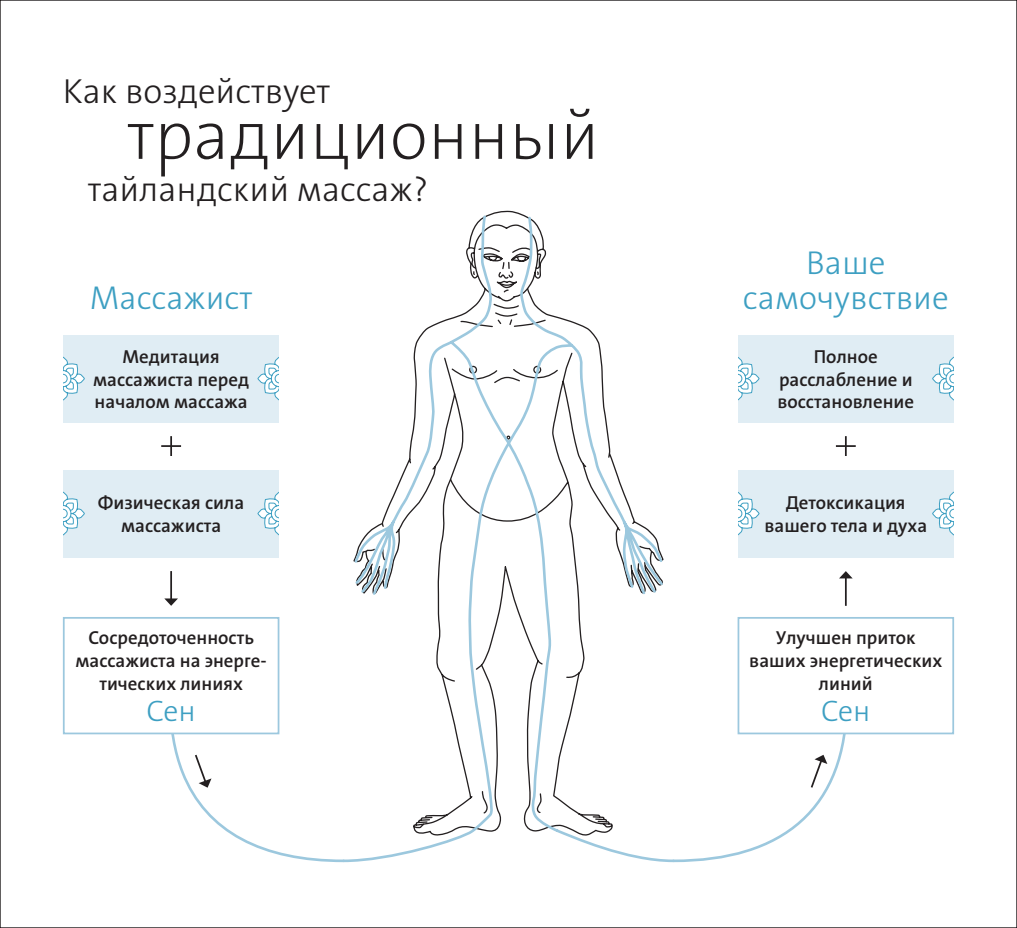
<style>
.page{position:relative;width:1017px;height:928px;background:#fff}
.page>*{position:absolute;margin:0;border:0;box-sizing:border-box;transform-origin:0 0}
.t1{font:70px "The Sans LP2 Ex Lig";color:#231f20}
.t2{font:35px "The Sans LP3 Lig";color:#231f20}
.t3{font:33.25px/35px "The Sans LP3 Lig";color:#3d9fc2;text-align:center}
.t4{font:29.75px "The Sans LP3 Lig";letter-spacing:-.01em;color:#3d9fc2}
.t5{font:18.9px/22.8px "The Sans LP6 Se Bld";color:#231f20;text-align:center}
</style>
<div class="page">
<svg style="left:168px;top:625px;width:681px;height:238px"></svg>
<svg style="left:341px;top:214px;width:335px;height:649px"></svg>
<hr style="left:170px;top:571px;width:2px;height:28px;background:#231f20">
<svg style="left:164px;top:598px;width:14px;height:8px"></svg>
<svg style="left:193px;top:753px;width:18px;height:34px"></svg>
<svg style="left:809px;top:754px;width:18px;height:35px"></svg>
<hr style="left:845px;top:577px;width:2px;height:29px;background:#231f20">
<svg style="left:839px;top:571px;width:13px;height:7px"></svg>
<hr style="left:170px;top:436px;width:2px;height:20px;background:#231f20">
<hr style="left:161px;top:445px;width:20px;height:2px;background:#231f20">
<hr style="left:845px;top:436px;width:2px;height:20px;background:#231f20">
<hr style="left:836px;top:445px;width:20px;height:2px;background:#231f20">
<div style="left:738px;top:335px;width:216px;height:87px;background:#e0edf4"></div>
<div style="left:738px;top:470px;width:216px;height:87px;background:#e0edf4"></div>
<div style="left:63px;top:335px;width:216px;height:87px;background:#e0edf4"></div>
<div style="left:63px;top:470px;width:216px;height:87px;background:#e0edf4"></div>
<svg style="left:63px;top:492px;width:22px;height:43px"></svg>
<svg style="left:63px;top:357px;width:22px;height:43px"></svg>
<svg style="left:257px;top:492px;width:22px;height:43px"></svg>
<svg style="left:257px;top:357px;width:22px;height:43px"></svg>
<svg style="left:738px;top:357px;width:22px;height:43px"></svg>
<svg style="left:738px;top:492px;width:22px;height:43px"></svg>
<svg style="left:932px;top:357px;width:22px;height:43px"></svg>
<svg style="left:932px;top:492px;width:22px;height:43px"></svg>
<div style="left:64px;top:618px;width:215px;height:115px;background:#fff"></div>
<div style="left:63px;top:617px;width:216px;height:117px;border:2px solid #9cc8de"></div>
<div style="left:738px;top:618px;width:215px;height:115px;background:#fff"></div>
<div style="left:738px;top:617px;width:216px;height:117px;border:2px solid #9cc8de"></div>
<h2 class="t2" style="left:63px;top:68px;width:269px">Как воздействует</h2>
<h1 class="t1" style="left:127px;top:90px;width:474px">традиционный</h1>
<h2 class="t2" style="left:88px;top:166px;width:342px">тайландский массаж?</h2>
<h3 class="t3" style="left:90px;top:281px;width:164px">Массажист</h3>
<p class="t5" style="left:93px;top:345px;width:158px">Медитация массажиста перед началом массажа</p>
<p class="t5" style="left:98px;top:491px;width:148px">Физическая сила массажиста</p>
<p class="t5" style="left:75px;top:626px;width:193px">Сосредоточенность массажиста на энерге&shy;тических линиях</p>
<h3 class="t4" style="left:146px;top:692px;width:51px">Сен</h3>
<h3 class="t3" style="left:743px;top:246px;width:207px">Ваше самочувствие</h3>
<p class="t5" style="left:777px;top:345px;width:138px">Полное расслабление и восстановление</p>
<p class="t5" style="left:764px;top:491px;width:164px">Детоксикация вашего тела и духа</p>
<p class="t5" style="left:749px;top:626px;width:195px">Улучшен приток ваших энергетических линий</p>
<h3 class="t4" style="left:821px;top:692px;width:51px">Сен</h3>
</div>
